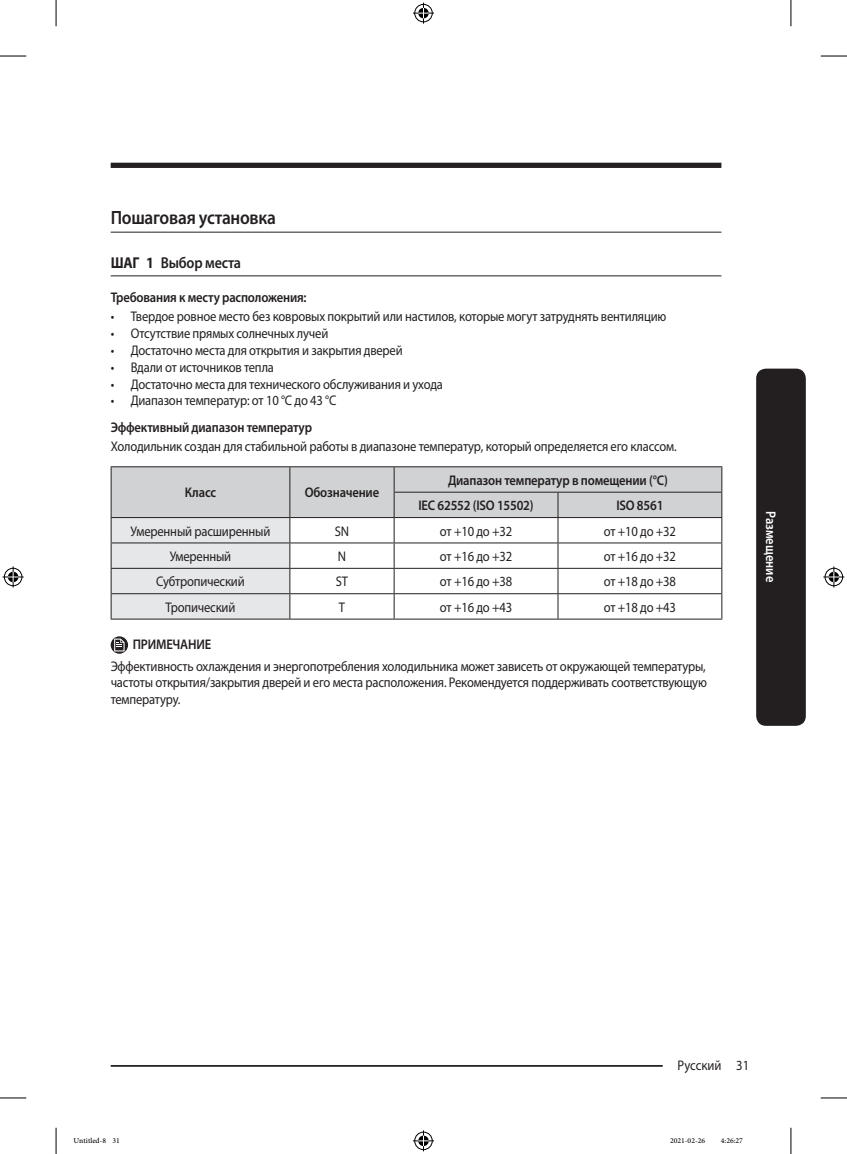
<style>
.page{position:relative;width:847px;height:1154px;background:#fff}
.page>*{position:absolute;margin:0;border:0;box-sizing:border-box;transform-origin:0 0}
.t1{font:600 19.25px "Myriad Pro";letter-spacing:-.015em;color:#231f20;scale:.9 1}
.t2{font:600 15.75px "Myriad Pro";letter-spacing:-.015em;color:#231f20;scale:.9 1}
.P_Center{font:14px/16.8px "Myriad Pro";letter-spacing:-.015em;color:#231f20;text-align:justify;scale:.9 1}
.P_Center-2{font:600 14px "Myriad Pro";letter-spacing:-.015em;color:#231f20;scale:.9 1}
.Sidebar{font:600 14px "Myriad Pro";color:#fff;scale:.9 1}
.DL_DT_Icon{font:600 14px "Myriad Pro";letter-spacing:-.015em;color:#231f20;scale:.9 1}
.t3{font:10.5px "Adobe Arabic";color:#000}
.s1{font-weight:700}
</style>
<div class="page">
<div style="left:111px;top:163px;width:610px;height:5px;background:#231f20"></div>
<hr style="left:111px;top:1065px;width:610px;height:2px;background:#231f20">
<div style="left:662px;top:1055px;width:74px;height:17px;background:#fff"></div>
<div style="left:755px;top:369px;width:50px;height:357px;background:#231f20;border-radius:10px"></div>
<hr style="left:111px;top:232px;width:610px;height:1px;background:#231f20">
<hr style="left:111px;top:275px;width:610px;height:1px;background:#231f20">
<hr style="left:111px;top:466px;width:179px;height:1px;background:#231f20">
<hr style="left:290px;top:466px;width:104px;height:1px;background:#231f20">
<hr style="left:394px;top:466px;width:163px;height:1px;background:#231f20">
<hr style="left:557px;top:466px;width:165px;height:1px;background:#231f20">
<svg style="left:111px;top:467px;width:611px;height:152px"></svg>
<hr style="left:111px;top:619px;width:179px;height:1px;background:#231f20">
<hr style="left:290px;top:619px;width:104px;height:1px;background:#231f20">
<hr style="left:394px;top:619px;width:163px;height:1px;background:#231f20">
<hr style="left:557px;top:619px;width:165px;height:1px;background:#231f20">
<svg style="left:111px;top:636px;width:17px;height:18px"></svg>
<svg style="left:114px;top:638px;width:10px;height:13px"></svg>
<svg style="left:0;top:56px;width:26px;height:1px"></svg>
<svg style="left:820px;top:56px;width:26px;height:1px"></svg>
<svg style="left:0;top:1097px;width:26px;height:1px"></svg>
<svg style="left:820px;top:1097px;width:26px;height:1px"></svg>
<svg style="left:56px;top:0;width:1px;height:26px"></svg>
<svg style="left:56px;top:1128px;width:1px;height:26px"></svg>
<svg style="left:790px;top:0;width:1px;height:26px"></svg>
<svg style="left:790px;top:1128px;width:1px;height:26px"></svg>
<svg style="left:413px;top:3px;width:21px;height:21px"></svg>
<svg style="left:413px;top:1130px;width:21px;height:21px"></svg>
<svg style="left:3px;top:566px;width:21px;height:21px"></svg>
<svg style="left:823px;top:566px;width:21px;height:21px"></svg>
<h2 class="t1" style="left:111px;top:207px;width:185px">Пошаговая установка</h2>
<p class="t2" style="left:111px;top:254px;width:146px"><span class="s1">ШАГ 1</span> Выбор места</p>
<h4 class="P_Center-2" style="left:111px;top:290px;width:219px">Требования к месту расположения:</h4>
<p class="P_Center" style="left:111px;top:309px;width:618px">• Твердое ровное место без ковровых покрытий или настилов, которые могут затруднять вентиляцию</p>
<p class="P_Center" style="left:111px;top:325px;width:243px">• Отсутствие прямых солнечных лучей</p>
<p class="P_Center" style="left:111px;top:342px;width:326px">• Достаточно места для открытия и закрытия дверей</p>
<p class="P_Center" style="left:111px;top:359px;width:183px">• Вдали от источников тепла</p>
<p class="P_Center" style="left:111px;top:376px;width:370px">• Достаточно места для технического обслуживания и ухода</p>
<p class="P_Center" style="left:111px;top:393px;width:252px">• Диапазон температур: от 10 °C до 43 °C</p>
<h4 class="P_Center-2" style="left:111px;top:420px;width:225px">Эффективный диапазон температур</h4>
<p class="P_Center" style="left:111px;top:439px;width:630px">Холодильник создан для стабильной работы в диапазоне температур, который определяется его классом.</p>
<p class="P_Center-2" style="left:185px;top:485px;width:36px">Класс</p>
<p class="P_Center-2" style="left:304px;top:485px;width:84px">Обозначение</p>
<p class="P_Center-2" style="left:448px;top:472px;width:246px">Диапазон температур в помещении (°C)</p>
<p class="P_Center-2" style="left:418px;top:498px;width:129px">IEC 62552 (ISO 15502)</p>
<p class="P_Center-2" style="left:616px;top:498px;width:54px">ISO 8561</p>
<p class="P_Center" style="left:130px;top:523px;width:157px">Умеренный расширенный</p>
<p class="P_Center" style="left:335px;top:523px;width:17px">SN</p>
<p class="P_Center" style="left:440px;top:523px;width:82px">от +10 до +32</p>
<p class="P_Center" style="left:603px;top:523px;width:82px">от +10 до +32</p>
<p class="P_Center" style="left:170px;top:548px;width:70px">Умеренный</p>
<p class="P_Center" style="left:338px;top:548px;width:11px">N</p>
<p class="P_Center" style="left:440px;top:548px;width:82px">от +16 до +32</p>
<p class="P_Center" style="left:603px;top:548px;width:82px">от +16 до +32</p>
<p class="P_Center" style="left:156px;top:573px;width:100px">Субтропический</p>
<p class="P_Center" style="left:336px;top:573px;width:15px">ST</p>
<p class="P_Center" style="left:440px;top:573px;width:82px">от +16 до +38</p>
<p class="P_Center" style="left:603px;top:573px;width:82px">от +18 до +38</p>
<p class="P_Center" style="left:165px;top:599px;width:79px">Тропический</p>
<p class="P_Center" style="left:339px;top:599px;width:8px">T</p>
<p class="P_Center" style="left:440px;top:599px;width:82px">от +16 до +43</p>
<p class="P_Center" style="left:603px;top:599px;width:82px">от +18 до +43</p>
<p class="DL_DT_Icon" style="left:133px;top:636px;width:88px">ПРИМЕЧАНИЕ</p>
<p class="P_Center" style="left:111px;top:658px;width:663px">Эффективность охлаждения и энергопотребления холодильника может зависеть от окружающей температуры, частоты открытия/закрытия дверей и его места расположения. Рекомендуется поддерживать соответствующую температуру.</p>
<p class="Sidebar" style="left:778px;top:511px;width:81px;rotate:90deg">Размещение</p>
<p class="P_Center" style="left:677px;top:1057px;width:81px">Русский 31</p>
<p class="t3" style="left:74px;top:1133px;width:48px">Untitled-8 31</p>
<p class="t3" style="left:669px;top:1133px;width:37px">2021-02-26</p>
<p class="t3" style="left:720px;top:1133px;width:24px">4:26:27</p>
</div>
